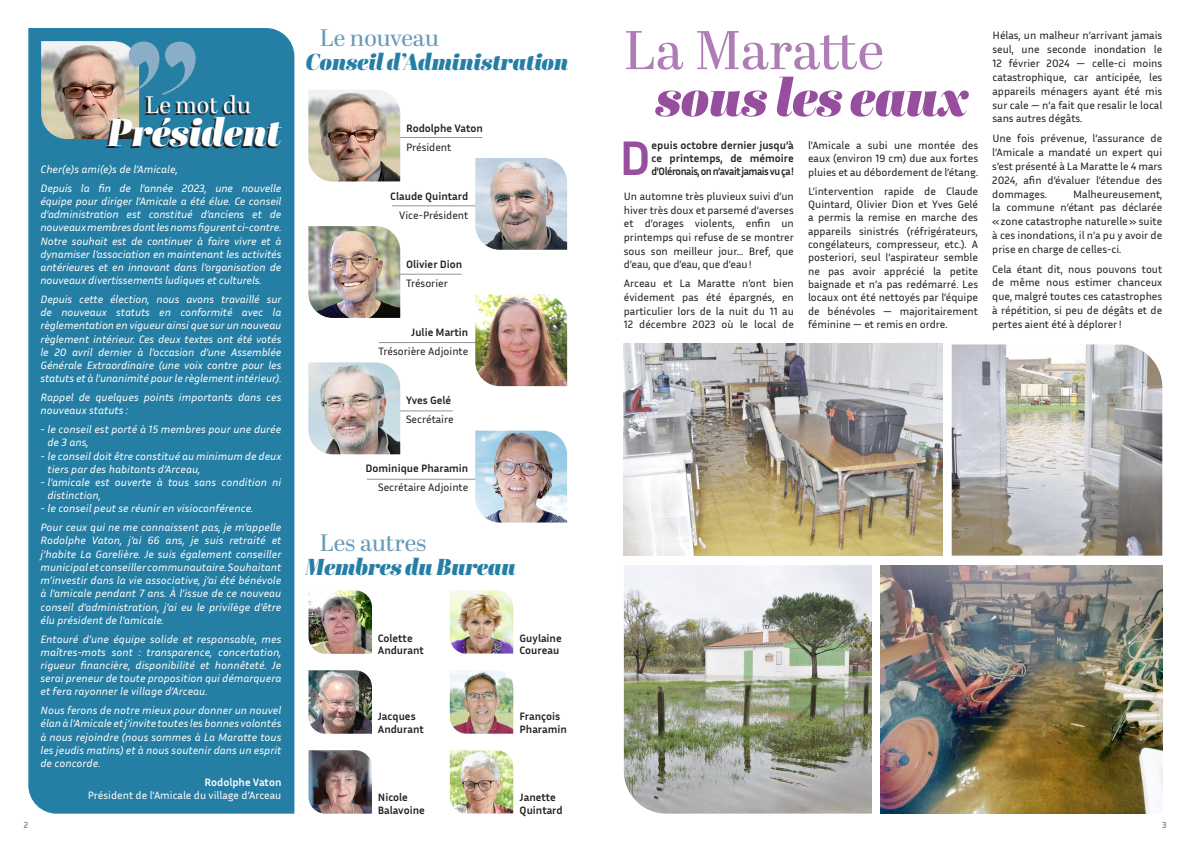
<style>
.page{position:relative;width:1191px;height:842px;background:#fff}
.page>*{position:absolute;margin:0;border:0;box-sizing:border-box;transform-origin:0 0}
.t1{font:54.3px "Abril Display";color:#af7db6}
.t2{font:italic 52.6px "Abril Display Bl";color:#974e9f}
.t3{font:700 49.8px "Inria Sans";color:#974e9f}
.t4{font:italic 38.8px "Abril Display Bl";color:#fff}
.t5{font:23.8px "Abril Display";letter-spacing:-.005em;color:#689aba}
.t6{font:23.8px "Abril Display";letter-spacing:-.005em;color:#fff}
.t7{font:italic 23px "Abril Display Bl";color:#257ea4}
.t8{font:italic 11px/13.2px "Inria Sans";color:#fff;text-align:justify}
.t9{font:11px/13.9px "Inria Sans";color:#231f20;text-align:justify}
.t10{font:700 11px/13.2px "Inria Sans";color:#231f20;text-align:justify}
.t11{font:11px "Inria Sans";color:#fff}
.t12{font:700 11px "Inria Sans";color:#fff}
.t13{font:9px "Inria Sans";color:#939598}
</style>
<div class="page">
<div style="left:28px;top:28px;width:266px;height:786px;background:#257ea4"></div>
<img style="left:41px;top:41px;width:98px;height:98px">
<img style="left:308px;top:590px;width:64px;height:64px">
<img style="left:450px;top:590px;width:63px;height:64px">
<img style="left:308px;top:750px;width:64px;height:64px">
<img style="left:450px;top:750px;width:63px;height:63px">
<img style="left:308px;top:670px;width:64px;height:64px">
<img style="left:450px;top:670px;width:63px;height:64px">
<hr style="left:386px;top:137px;width:96px;height:1px;background:#939598">
<img style="left:308px;top:90px;width:92px;height:92px">
<hr style="left:392px;top:410px;width:60px;height:1px;background:#939598">
<img style="left:308px;top:362px;width:92px;height:92px">
<hr style="left:365px;top:274px;width:96px;height:1px;background:#939598">
<img style="left:308px;top:226px;width:92px;height:92px">
<hr style="left:392px;top:205px;width:96px;height:1px;background:#939598">
<img style="left:475px;top:158px;width:92px;height:92px">
<hr style="left:367px;top:479px;width:119px;height:1px;background:#939598">
<img style="left:475px;top:431px;width:92px;height:91px">
<hr style="left:379px;top:342px;width:103px;height:1px;background:#939598">
<img style="left:475px;top:294px;width:92px;height:92px">
<svg style="left:126px;top:42px;width:70px;height:53px;background:#629bb4"></svg>
<img style="left:624px;top:344px;width:319px;height:212px">
<img style="left:880px;top:565px;width:282px;height:249px">
<img style="left:951px;top:344px;width:211px;height:212px">
<img style="left:624px;top:565px;width:248px;height:249px">
<p class="t6" style="left:145px;top:89px;width:107px">Le mot du</p>
<p class="t4" style="left:107px;top:105px;width:175px">Président</p>
<p class="t8" style="left:40px;top:162px;width:139px">Cher(e)s ami(e)s de l’Amicale,</p>
<p class="t8" style="left:40px;top:181px;width:242px">Depuis la fin de l’année 2023, une nouvelle équipe pour diriger l’Amicale a été élue. Ce conseil d’administration est constitué d’anciens et de nouveaux membres dont les noms figurent ci-contre.<br>Notre souhait est de continuer à faire vivre et à dynamiser l’association en maintenant les activités antérieures et en innovant dans l’organisation de nouveaux divertissements ludiques et culturels.</p>
<p class="t8" style="left:40px;top:292px;width:242px">Depuis cette élection, nous avons travaillé sur de nouveaux statuts en conformité avec la règlementation en vigueur ainsi que sur un nouveau règlement intérieur. Ces deux textes ont été votés le 20 avril dernier à l’occasion d’une Assemblée Générale Extraordinaire (une voix contre pour les statuts et à l’unanimité pour le règlement intérieur).</p>
<p class="t8" style="left:40px;top:390px;width:242px">Rappel de quelques points importants dans ces nouveaux statuts :</p>
<p class="t8" style="left:47px;top:422px;width:235px;text-indent:-7px">- le conseil est porté à 15 membres pour une durée de 3 ans,</p>
<p class="t8" style="left:47px;top:449px;width:235px;text-indent:-7px">- le conseil doit être constitué au minimum de deux tiers par des habitants d’Arceau,</p>
<p class="t8" style="left:47px;top:475px;width:235px;text-indent:-7px">- l’amicale est ouverte à tous sans condition ni distinction,</p>
<p class="t8" style="left:40px;top:502px;width:214px">- le conseil peut se réunir en visioconférence.</p>
<p class="t8" style="left:40px;top:521px;width:242px">Pour ceux qui ne me connaissent pas, je m’appelle Rodolphe Vaton, j’ai 66 ans, je suis retraité et j’habite La Garelière. Je suis également conseiller municipal et conseiller communautaire. Souhaitant m’investir dans la vie associative, j’ai été bénévole à l’amicale pendant 7 ans. À l’issue de ce nouveau conseil d’administration, j’ai eu le privilège d’être élu président de l’amicale.</p>
<p class="t8" style="left:40px;top:632px;width:242px">Entouré d’une équipe solide et responsable, mes maîtres-mots sont : transparence, concertation, rigueur financière, disponibilité et honnêteté. Je serai preneur de toute proposition qui démarquera et fera rayonner le village d’Arceau.</p>
<p class="t8" style="left:40px;top:703px;width:242px">Nous ferons de notre mieux pour donner un nouvel élan à l’Amicale et j’invite toutes les bonnes volontés à nous rejoindre (nous sommes à La Maratte tous les jeudis matins) et à nous soutenir dans un esprit de concorde.</p>
<p class="t12" style="left:204px;top:775px;width:78px">Rodolphe Vaton</p>
<p class="t11" style="left:88px;top:788px;width:195px">Président de l’Amicale du village d’Arceau</p>
<p class="t5" style="left:320px;top:22px;width:121px">Le nouveau</p>
<p class="t7" style="left:305px;top:46px;width:264px">Conseil d’Administration</p>
<p class="t10" style="left:406px;top:121px;width:78px">Rodolphe Vaton</p>
<p class="t9" style="left:406px;top:139px;width:47px">Président</p>
<p class="t10" style="left:390px;top:189px;width:80px">Claude Quintard</p>
<p class="t9" style="left:399px;top:208px;width:71px">Vice-Président</p>
<p class="t10" style="left:406px;top:257px;width:58px">Olivier Dion</p>
<p class="t9" style="left:406px;top:276px;width:43px">Trésorier</p>
<p class="t10" style="left:411px;top:325px;width:59px">Julie Martin</p>
<p class="t9" style="left:378px;top:344px;width:91px">Trésorière Adjointe</p>
<p class="t10" style="left:406px;top:394px;width:47px">Yves Gelé</p>
<p class="t9" style="left:406px;top:412px;width:49px">Secrétaire</p>
<p class="t10" style="left:365px;top:462px;width:104px">Dominique Pharamin</p>
<p class="t9" style="left:378px;top:480px;width:92px">Secrétaire Adjointe</p>
<p class="t5" style="left:320px;top:527px;width:108px">Les autres</p>
<p class="t7" style="left:305px;top:551px;width:212px">Membres du Bureau</p>
<p class="t10" style="left:378px;top:631px;width:36px">Colette</p>
<p class="t10" style="left:378px;top:644px;width:48px">Andurant</p>
<p class="t10" style="left:519px;top:631px;width:44px">Guylaine</p>
<p class="t10" style="left:519px;top:644px;width:41px">Coureau</p>
<p class="t10" style="left:378px;top:710px;width:39px">Jacques</p>
<p class="t10" style="left:378px;top:722px;width:48px">Andurant</p>
<p class="t10" style="left:519px;top:710px;width:42px">François</p>
<p class="t10" style="left:519px;top:722px;width:49px">Pharamin</p>
<p class="t10" style="left:378px;top:790px;width:32px">Nicole</p>
<p class="t10" style="left:378px;top:803px;width:48px">Balavoine</p>
<p class="t10" style="left:519px;top:790px;width:38px">Janette</p>
<p class="t10" style="left:519px;top:803px;width:45px">Quintard</p>
<p class="t1" style="left:624px;top:13px;width:261px">La Maratte</p>
<p class="t2" style="left:655px;top:60px;width:315px">sous les eaux</p>
<p class="t3" style="left:619px;top:127px;width:33px">D</p>
<p class="t10" style="left:651px;top:138px;width:144px">epuis octobre dernier jusqu’à ce printemps, de mémoire d’Oléronais, on n’avait jamais vu ça!</p>
<p class="t9" style="left:624px;top:189px;width:171px;line-height:13.6px">Un automne très pluvieux suivi d’un hiver très doux et parsemé d’averses et d’orages violents, enfin un printemps qui refuse de se montrer sous son meilleur jour… Bref, que d’eau, que d’eau, que d’eau!</p>
<p class="t9" style="left:624px;top:276px;width:171px;line-height:13.6px">Arceau et La Maratte n’ont bien évidement pas été épargnés, en particulier lors de la nuit du 11 au 12 décembre 2023 où le local de</p>
<p class="t9" style="left:808px;top:138px;width:171px;line-height:13.4px">l’Amicale a subi une montée des eaux (environ 19 cm) due aux fortes pluies et au débordement de l’étang.</p>
<p class="t9" style="left:808px;top:184px;width:171px;line-height:13.4px">L’intervention rapide de Claude Quintard, Olivier Dion et Yves Gelé a permis la remise en marche des appareils sinistrés (réfrigérateurs, congélateurs, compresseur, etc.). A posteriori, seul l’aspirateur semble ne pas avoir apprécié la petite baignade et n’a pas redémarré. Les locaux ont été nettoyés par l’équipe de bénévoles — majoritairement féminine — et remis en ordre.</p>
<p class="t9" style="left:992px;top:28px;width:171px">Hélas, un malheur n’arrivant jamais seul, une seconde inondation le 12 février 2024 — celle-ci moins catastrophique, car anticipée, les appareils ménagers ayant été mis sur cale — n’a fait que resalir le local sans autres dégâts.</p>
<p class="t9" style="left:992px;top:131px;width:171px">Une fois prévenue, l’assurance de l’Amicale a mandaté un expert qui s’est présenté à La Maratte le 4 mars 2024, afin d’évaluer l’étendue des dommages.</p>
<p class="t9" style="left:992px;top:186px;width:171px;text-indent:81px">Malheureusement, la commune n’étant pas déclarée «zone catastrophe naturelle» suite à ces inondations, il n’a pu y avoir de prise en charge de celles-ci.</p>
<p class="t9" style="left:992px;top:262px;width:171px">Cela étant dit, nous pouvons tout de même nous estimer chanceux que, malgré toutes ces catastrophes à répétition, si peu de dégâts et de pertes aient été à déplorer!</p>
<p class="t13" style="left:24px;top:819px;width:6px">2</p>
<p class="t13" style="left:1162px;top:819px;width:6px">3</p>
</div>
